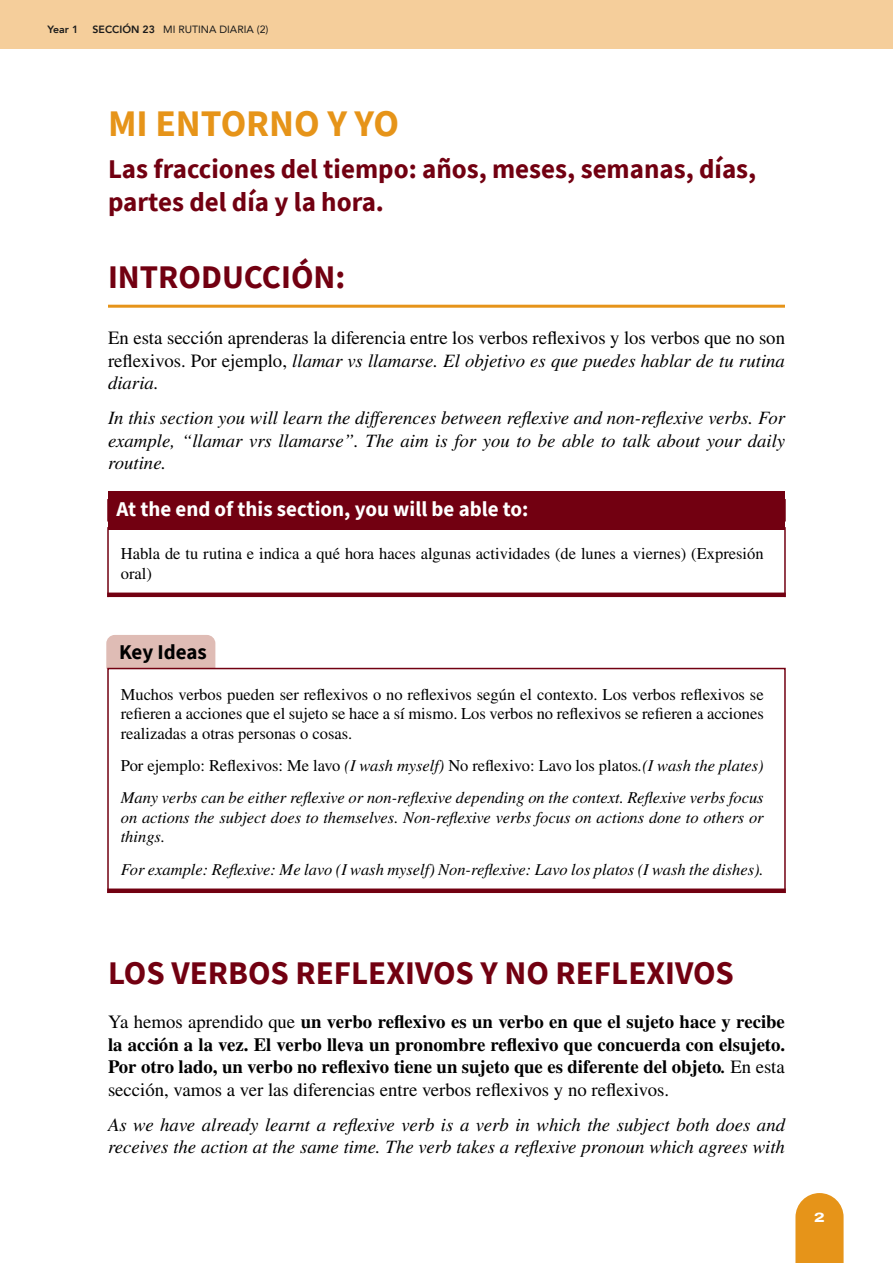
<style>
.page{position:relative;width:893px;height:1263px;background:#fff}
.page>*{position:absolute;margin:0;border:0;box-sizing:border-box;transform-origin:0 0}
.t1{font:700 37.5px "Source Sans Pro";color:#e69419}
.t2{font:700 33px "Source Sans Pro";color:#720011}
.t3{font:700 27px/33px "Source Sans Pro";color:#720011}
.t4{font:700 21px "Source Sans Pro";color:#fff}
.t5{font:700 21px "Source Sans Pro";letter-spacing:-.005em;color:#000}
.t6{font:italic 18.75px/22.5px "STIX General";color:#000;text-align:justify}
.t7{font:700 18.75px/22.5px "STIX General";color:#000;text-align:justify}
.t8{font:18.75px/22.5px "STIX General";color:#000;text-align:justify}
.t9{font:italic 16.5px/32.2px "STIX General";color:#000}
.t10{font:16.5px/19.5px "STIX General";color:#000}
.t11{font:800 13.5px "Archivo Expanded";color:#fff}
.t12{font:10.5px "Avenir";color:#1a1a1a}
.t13{font:800 10.5px "Avenir";color:#1a1a1a}
.s1{font-weight:800}
.s2{font-style:italic}
.s3{font-style:normal}
.s4{font-weight:400}
</style>
<div class="page">
<div style="left:0;top:0;width:893px;height:49px;background:#f5ce9b"></div>
<svg style="left:795px;top:1193px;width:49px;height:70px;background:#e89d2e"></svg>
<hr style="left:108px;top:305px;width:677px;height:3px;background:#e69419">
<div style="left:108px;top:491px;width:677px;height:38px;background:#720011"></div>
<div style="left:107px;top:527px;width:679px;height:71px;border:2px solid #720011"></div>
<div style="left:107px;top:592px;width:679px;height:5px;background:#720011"></div>
<div style="left:106px;top:635px;width:109px;height:34px;background:#dfbcb5"></div>
<div style="left:107px;top:668px;width:679px;height:226px;border:2px solid #720011"></div>
<div style="left:107px;top:888px;width:679px;height:5px;background:#720011"></div>
<p class="t13" style="left:48px;top:21px;width:32px">Year 1</p>
<p class="t12" style="left:93px;top:21px;width:177px"><span class="s1">SECCIÓN 23</span> MI RUTINA DIARIA (2)</p>
<h1 class="t1" style="left:108px;top:98px;width:293px">MI ENTORNO Y YO</h1>
<h3 class="t3" style="left:108px;top:152px;width:650px">Las fracciones del tiempo: años, meses, semanas, días, partes del día y la hora.</h3>
<h2 class="t2" style="left:108px;top:254px;width:239px">INTRODUCCIÓN:</h2>
<p class="t8" style="left:108px;top:327px;width:679px">En esta sección aprenderas la diferencia entre los verbos reflexivos y los verbos que no son reflexivos. Por ejemplo, <span class="s2">llamar vs llamarse. El objetivo es que puedes hablar de tu rutina diaria.</span></p>
<p class="t6" style="left:108px;top:406px;width:678px">In this section you will learn the differences between reflexive and non-reflexive verbs. For example, “llamar vrs llamarse”. The aim is for you to be able to talk about your daily routine.</p>
<p class="t4" style="left:117px;top:494px;width:413px">At the end of this section, you will be able to:</p>
<p class="t10" style="left:121px;top:545px;width:644px">Habla de tu rutina e indica a qué hora haces algunas actividades (de lunes a viernes) (Expresión oral)</p>
<p class="t5" style="left:119px;top:638px;width:89px">Key Ideas</p>
<p class="t10" style="left:121px;top:685px;width:644px;text-align:justify">Muchos verbos pueden ser reflexivos o no reflexivos según el contexto. Los verbos reflexivos se refieren a acciones que el sujeto se hace a sí mismo. Los verbos no reflexivos se refieren a acciones realizadas a otras personas o cosas.</p>
<p class="t9" style="left:121px;top:749px;width:644px"><span class="s3">Por ejemplo: Reflexivos: Me lavo</span> (I wash myself) <span class="s3">No reflexivo: Lavo los platos</span>.(I wash the plates)<br>Many verbs can be either reflexive or non-reflexive depending on the context. Reflexive verbs focus</p>
<p class="t9" style="left:121px;top:807px;width:644px;line-height:19.5px">on actions the subject does to themselves. Non-reflexive verbs focus on actions done to others or things.</p>
<p class="t9" style="left:121px;top:853px;width:644px">For example: Reflexive: Me lavo (I wash myself) Non-reflexive: Lavo los platos (I wash the dishes).</p>
<h2 class="t2" style="left:108px;top:951px;width:627px">LOS VERBOS REFLEXIVOS Y NO REFLEXIVOS</h2>
<p class="t7" style="left:108px;top:1011px;width:679px"><span class="s4">Ya hemos aprendido que</span> un verbo reflexivo es un verbo en que el sujeto hace y recibe la acción a la vez. El verbo lleva un pronombre reflexivo que concuerda con elsujeto.<br>Por otro lado, un verbo no reflexivo tiene un sujeto que es diferente del objeto<span class="s2">.</span> <span class="s4">En esta sección, vamos a ver las diferencias entre verbos reflexivos y no reflexivos.</span></p>
<p class="t6" style="left:108px;top:1113px;width:679px">As we have already learnt a reflexive verb is a verb in which the subject both does and receives the action at the same time. The verb takes a reflexive pronoun which agrees with</p>
<p class="t11" style="left:814px;top:1207px;width:12px">2</p>
</div>
